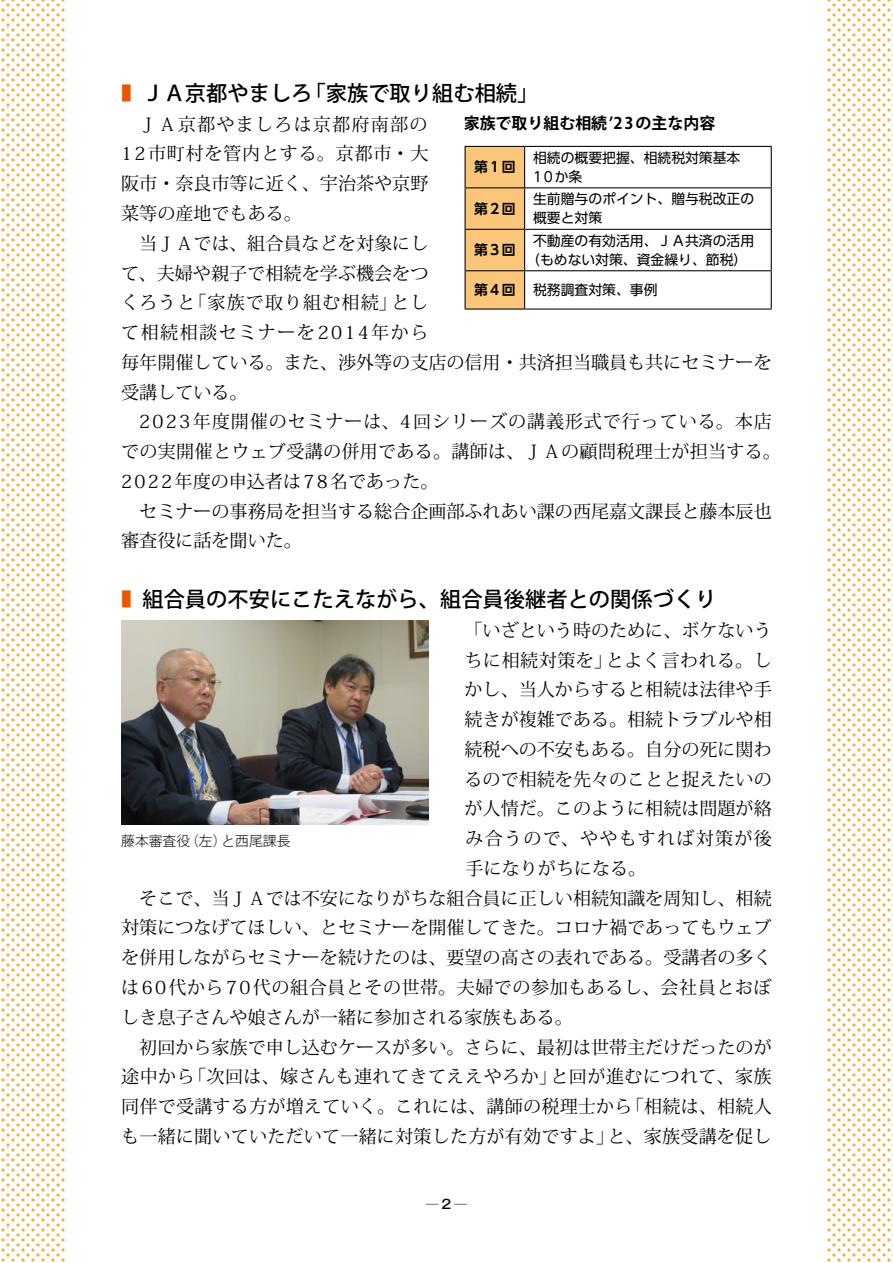
<style>
.page{position:relative;width:893px;height:1263px;background:#fff}
.page>*{position:absolute;margin:0;border:0;box-sizing:border-box;transform-origin:0 0}
.t1{font:500 21.3px "Koz Go Pro";color:#000}
.t2{font:18px/29.7px "Koz Min Pro";color:#000}
.t3{font:18px "Koz Min Pro";letter-spacing:.025em;color:#000}
.t4{font:18px "Koz Min Pro";letter-spacing:.03em;color:#000}
.t5{font:18px "Koz Min Pro";letter-spacing:.065em;color:#000}
.t6{font:700 15.9px "Koz Go Pro";color:#000}
.t7{font:13.8px/19.2px "UD Shin Go Pro";color:#000}
.t8{font:300 13.8px "Koz Go Pro";color:#000}
.t9{font:700 13.8px "UD Shin Go Pro De";color:#000}
.t10{font:500 12.75px "Gothic MB101 Pro";color:#000}
.s1{color:#ea5504}
</style>
<div class="page">
<svg style="left:1px;top:0;width:64px;height:1262px"></svg>
<svg style="left:827px;top:0;width:66px;height:1262px"></svg>
<div style="left:466px;top:147px;width:58px;height:161px;background:#fac67a"></div>
<hr style="left:465px;top:146px;width:60px;height:1px;background:#000">
<hr style="left:465px;top:147px;width:1px;height:40px;background:#000">
<hr style="left:525px;top:146px;width:247px;height:1px;background:#000">
<hr style="left:524px;top:147px;width:1px;height:40px;background:#000">
<hr style="left:771px;top:147px;width:1px;height:40px;background:#000">
<hr style="left:465px;top:187px;width:60px;height:1px;background:#000">
<hr style="left:465px;top:188px;width:1px;height:41px;background:#000">
<hr style="left:525px;top:187px;width:247px;height:1px;background:#000">
<hr style="left:524px;top:188px;width:1px;height:41px;background:#000">
<hr style="left:771px;top:188px;width:1px;height:41px;background:#000">
<hr style="left:465px;top:229px;width:60px;height:1px;background:#000">
<hr style="left:465px;top:230px;width:1px;height:40px;background:#000">
<hr style="left:525px;top:229px;width:247px;height:1px;background:#000">
<hr style="left:524px;top:230px;width:1px;height:40px;background:#000">
<hr style="left:771px;top:230px;width:1px;height:40px;background:#000">
<hr style="left:465px;top:270px;width:60px;height:1px;background:#000">
<hr style="left:465px;top:271px;width:1px;height:37px;background:#000">
<hr style="left:525px;top:270px;width:247px;height:1px;background:#000">
<hr style="left:524px;top:271px;width:1px;height:37px;background:#000">
<hr style="left:771px;top:271px;width:1px;height:37px;background:#000">
<hr style="left:465px;top:308px;width:60px;height:2px;background:#000">
<hr style="left:525px;top:308px;width:247px;height:2px;background:#000">
<img style="left:121px;top:621px;width:307px;height:204px">
<p class="t1" style="left:121px;top:79px;width:419px"><span class="s1">■　</span>ＪＡ京都やましろ「家族で取り組む相続」</p>
<p class="t2" style="left:121px;top:109px;width:309px;text-align:justify;text-indent:18px">ＪＡ京都やましろは京都府南部の12市町村を管内とする。京都市・大阪市・奈良市等に近く、宇治茶や京野菜等の産地でもある。</p>
<p class="t2" style="left:121px;top:228px;width:652px;text-indent:18px">当ＪＡでは、組合員などを対象にし<br>て、夫婦や親子で相続を学ぶ機会をつ<br>くろうと「家族で取り組む相続」とし<br>て相続相談セミナーを2014年から<br>毎年開催している。また、渉外等の支店の信用・共済担当職員も共にセミナーを受講している。</p>
<p class="t2" style="left:121px;top:406px;width:661px;text-indent:18px">2023年度開催のセミナーは、4回シリーズの講義形式で行っている。本店での実開催とウェブ受講の併用である。講師は、ＪＡの顧問税理士が担当する。<br>2022年度の申込者は78名であった。</p>
<p class="t2" style="left:121px;top:496px;width:652px;text-indent:18px">セミナーの事務局を担当する総合企画部ふれあい課の西尾嘉文課長と藤本辰也審査役に話を聞いた。</p>
<p class="t1" style="left:121px;top:585px;width:597px"><span class="s1">■　</span>組合員の不安にこたえながら、組合員後継者との関係づくり</p>
<p class="t2" style="left:465px;top:615px;width:309px">「いざという時のために、ボケないう</p>
<p class="t3" style="left:465px;top:647px;width:309px">ちに相続対策を」とよく言われる。し</p>
<p class="t2" style="left:465px;top:674px;width:309px">かし、当人からすると相続は法律や手</p>
<p class="t2" style="left:465px;top:704px;width:309px">続きが複雑である。相続トラブルや相</p>
<p class="t2" style="left:465px;top:734px;width:309px">続税への不安もある。自分の死に関わ</p>
<p class="t2" style="left:465px;top:763px;width:309px">るので相続を先々のことと捉えたいの</p>
<p class="t2" style="left:465px;top:793px;width:309px">が人情だ。このように相続は問題が絡</p>
<p class="t5" style="left:466px;top:826px;width:308px">み合うので、ややもすれば対策が後</p>
<p class="t2" style="left:466px;top:853px;width:182px">手になりがちになる。</p>
<p class="t2" style="left:139px;top:882px;width:634px">そこで、当ＪＡでは不安になりがちな組合員に正しい相続知識を周知し、相続</p>
<p class="t2" style="left:121px;top:912px;width:652px">対策につなげてほしい、とセミナーを開催してきた。コロナ禍であってもウェブ</p>
<p class="t2" style="left:121px;top:942px;width:652px">を併用しながらセミナーを続けたのは、要望の高さの表れである。受講者の多く</p>
<p class="t4" style="left:121px;top:974px;width:652px">は60代から70代の組合員とその世帯。夫婦での参加もあるし、会社員とおぼ</p>
<p class="t2" style="left:121px;top:1002px;width:453px">しき息子さんや娘さんが一緒に参加される家族もある。</p>
<p class="t2" style="left:139px;top:1031px;width:634px">初回から家族で申し込むケースが多い。さらに、最初は世帯主だけだったのが</p>
<p class="t3" style="left:121px;top:1064px;width:652px">途中から「次回は、嫁さんも連れてきてええやろか」と回が進むにつれて、家族</p>
<p class="t2" style="left:121px;top:1091px;width:652px">同伴で受講する方が増えていく。これには、講師の税理士から「相続は、相続人</p>
<p class="t2" style="left:121px;top:1121px;width:652px">も一緒に聞いていただいて一緒に対策した方が有効ですよ」と、家族受講を促し</p>
<p class="t6" style="left:464px;top:113px;width:253px">家族で取り組む相続’2 3の主な内容</p>
<p class="t9" style="left:474px;top:156px;width:43px">第１回</p>
<p class="t7" style="left:533px;top:148px;width:209px">相続の概要把握、相続税対策基本<br>10か条</p>
<p class="t9" style="left:474px;top:197px;width:43px">第２回</p>
<p class="t7" style="left:533px;top:189px;width:223px">生前贈与のポイント、贈与税改正の概要と対策</p>
<p class="t9" style="left:474px;top:239px;width:43px">第３回</p>
<p class="t7" style="left:526px;top:230px;width:230px;text-align:center">不動産の有効活用、ＪＡ共済の活用（もめない対策、資金繰り、節税）</p>
<p class="t9" style="left:474px;top:279px;width:43px">第４回</p>
<p class="t7" style="left:533px;top:280px;width:126px">税務調査対策、事例</p>
<p class="t8" style="left:121px;top:831px;width:171px">藤本審査役（左）と西尾課長</p>
<p class="t10" style="left:426px;top:1194px;width:43px">─2─</p>
</div>
